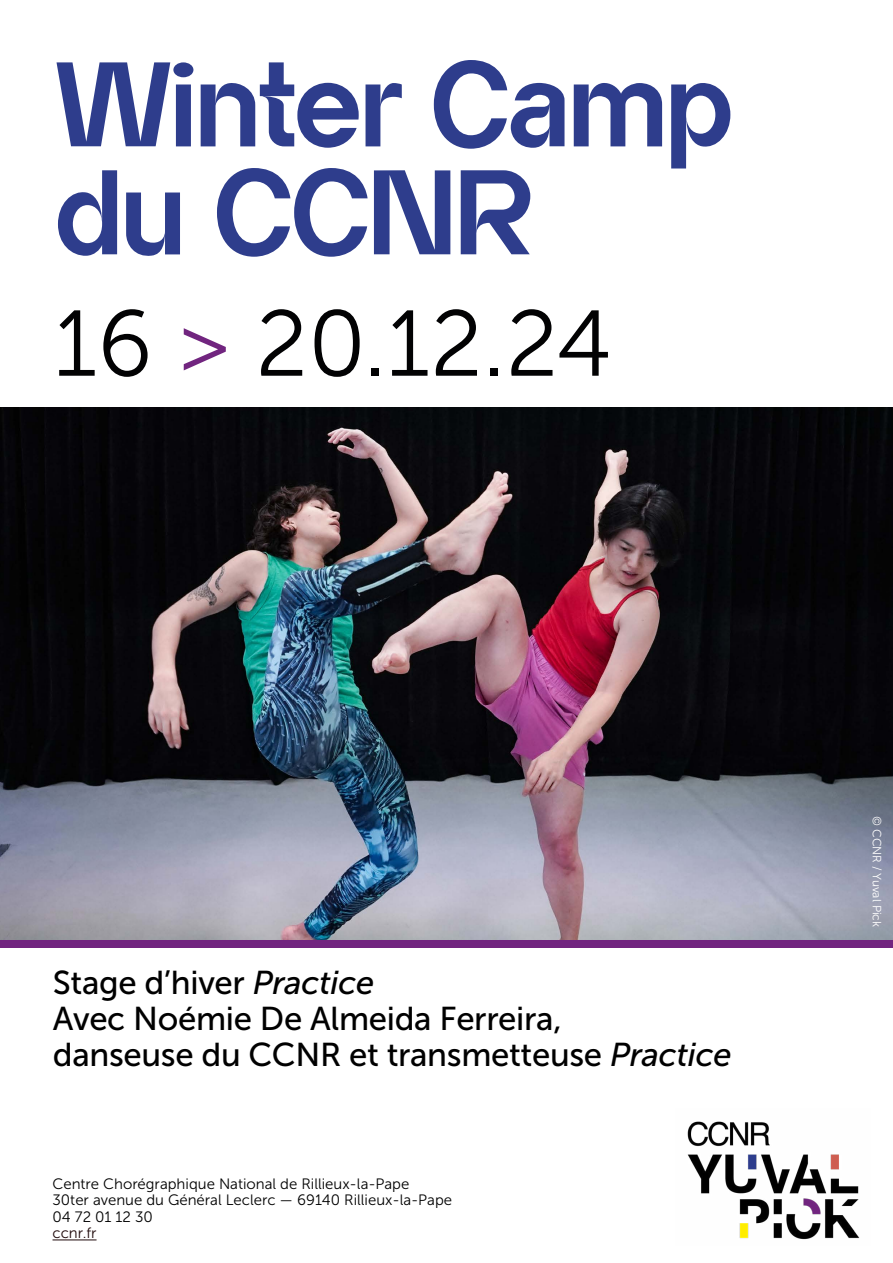
<style>
.page{position:relative;width:893px;height:1263px;background:#fff}
.page>*{position:absolute;margin:0;border:0;box-sizing:border-box;transform-origin:0 0}
.t1{font:700 120px/108px "Almarena Display";letter-spacing:-.03em;color:#2e3d8c}
.t2{font:93px "Museo Sans 300";color:#020203}
.t3{font:33px/36px "Museo Sans 500";letter-spacing:-.01em;color:#000}
.t4{font:15px/16.5px "Museo Sans 300";color:#000}
.t5{font:15px "Museo Sans 300";color:#1f090a}
.t6{font:12px "Museo Sans 300";letter-spacing:-.01em;color:#fff}
.s1{color:#71257f}
.s2{font-style:italic}
</style>
<div class="page">
<hr style="left:53px;top:1239px;width:44px;height:1px;background:#1f090a">
<img style="left:0;top:407px;width:893px;height:533px">
<img style="left:687px;top:1121px;width:173px;height:119px">
<div style="left:0;top:940px;width:893px;height:8px;background:#71257f"></div>
<h1 class="t1" style="left:54px;top:49px;width:682px">Winter Camp du CCNR</h1>
<h2 class="t2" style="left:54px;top:294px;width:559px">16 <span class="s1">&gt;</span> 20.12.24</h2>
<h3 class="t3" style="left:53px;top:965px;width:680px">Stage d’hiver <span class="s2">Practice<br></span>Avec Noémie De Almeida Ferreira,<br>danseuse du CCNR et transmetteuse <span class="s2">Practice</span></h3>
<p class="t4" style="left:53px;top:1175px;width:401px">Centre Chorégraphique National de Rillieux-la-Pape<br>30ter avenue du Général Leclerc — 69140 Rillieux-la-Pape<br>04 72 01 12 30</p>
<p class="t5" style="left:53px;top:1225px;width:46px">ccnr.fr</p>
<p class="t6" style="left:883px;top:816px;width:112px;rotate:90deg">© CCNR / Yuval Pick</p>
</div>
